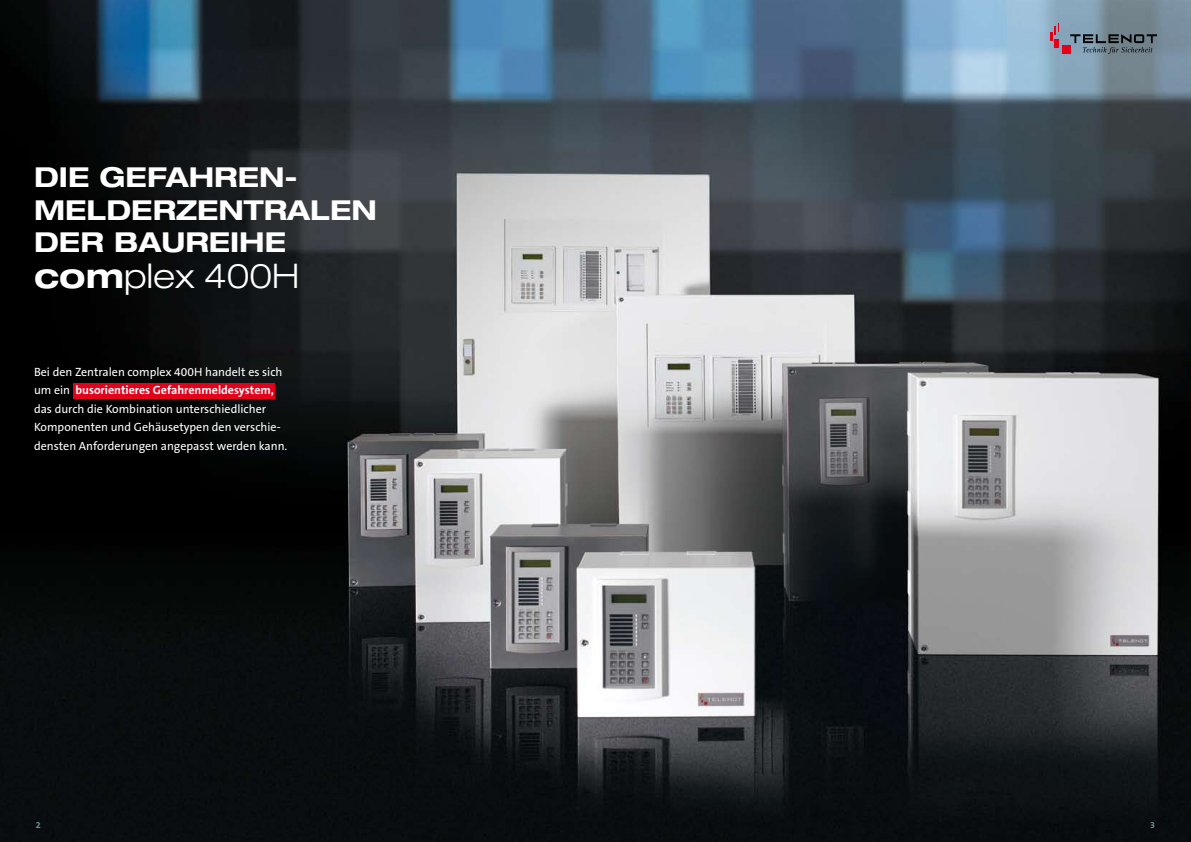
<style>
.page{position:relative;width:1191px;height:842px;background:#fff}
.page>*{position:absolute;margin:0;border:0;box-sizing:border-box;transform-origin:0 0}
.t1{font:300 expanded 34px "Helvetica Neue";color:#fff}
.t2{font:700 expanded 27.5px/32px "Helvetica Neue";color:#fff}
.t3{font:12px/18.5px "The Sans B5 Plain";color:#fff}
.t4{font:700 12px "The Sans B7";color:#fff}
.t5{font:700 9px "The Sans B7";color:#738d99}
.s1{font-weight:700}
.s2{font-family:"The Sans B5 Plain";font-weight:400}
</style>
<div class="page">
<img style="left:0;top:0;width:1191px;height:842px">
<div style="left:74px;top:383px;width:201px;height:15px;background:#e2001a"></div>
<div style="left:1061px;top:45px;width:9px;height:9px;background:#e2001a"></div>
<svg style="left:1050px;top:23px;width:9px;height:18px"></svg>
<div style="left:1054px;top:39px;width:5px;height:9px;background:#e2001a"></div>
<svg style="left:1070px;top:34px;width:87px;height:20px;background:#5c6b75"></svg>
<h2 class="t2" style="left:34px;top:161px;width:344px">DIE GEFAHREN-<br>MELDERZENTRALEN<br>DER BAUREIHE</h2>
<h1 class="t1" style="left:34px;top:255px;width:267px"><span class="s1">com</span>plex 400H</h1>
<p class="t3" style="left:34px;top:363px;width:250px">Bei den Zentralen complex 400H handelt es sich</p>
<p class="t4" style="left:34px;top:384px;width:241px"><span class="s2">um ein</span> busorientieres Gefahrenmeldesystem,</p>
<p class="t3" style="left:34px;top:400px;width:255px">das durch die Kombination unterschiedlicher<br>Komponenten und Gehäusetypen den verschie&shy;densten Anforderungen angepasst werden kann.</p>
<p class="t5" style="left:36px;top:820px;width:6px">2</p>
<p class="t5" style="left:1150px;top:820px;width:6px">3</p>
</div>
